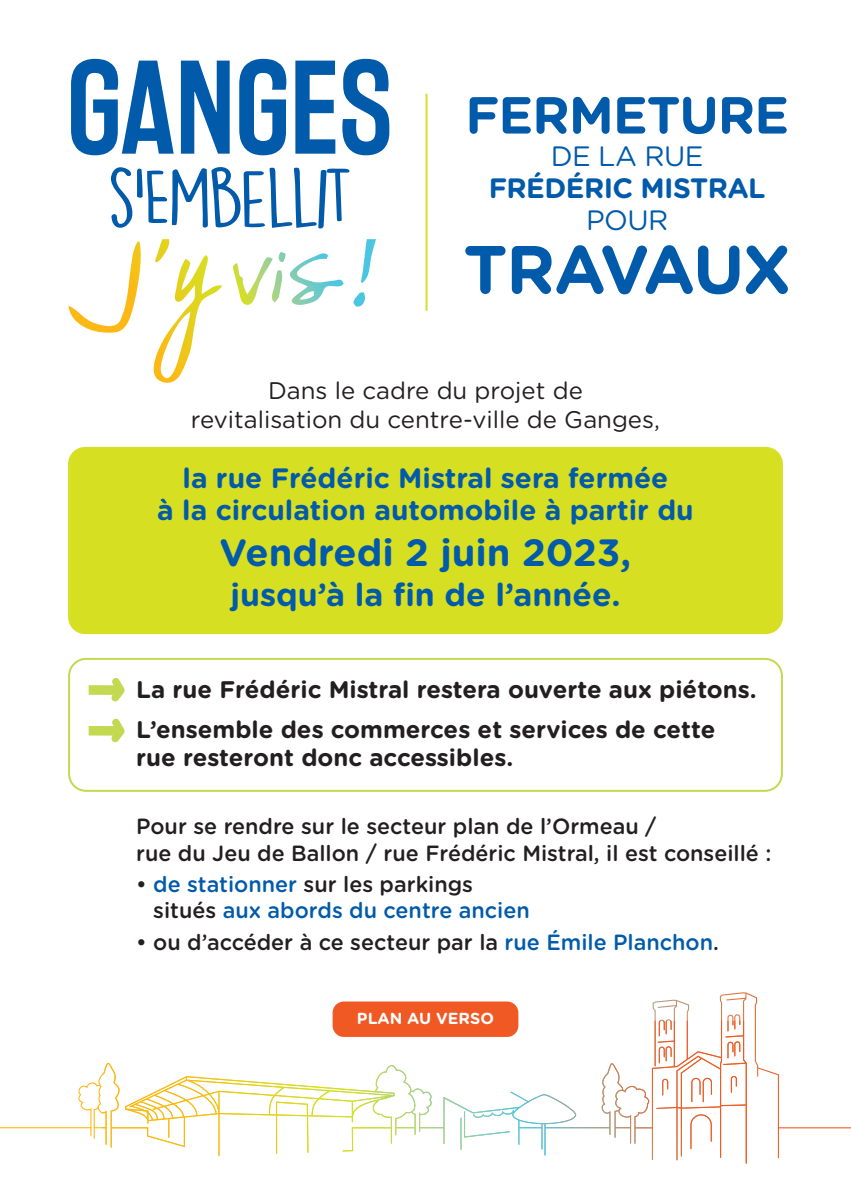
<style>
.page{position:relative;width:851px;height:1191px;background:#fff}
.page>*{position:absolute;margin:0;border:0;box-sizing:border-box;transform-origin:0 0}
.t1{font:700 68px "Gotham Rounded";letter-spacing:-.03em;color:#015aaa}
.t2{font:700 52px "Gotham Rounded";letter-spacing:-.02em;color:#015aaa}
.t3{font:700 38px "Gotham Rounded";color:#015aaa}
.t4{font:700 32px "Gotham Rounded";color:#015aaa}
.t5{font:700 28px/32px "Gotham Rounded";color:#015aaa;text-align:center}
.t6{font:700 28px "Gotham Rounded";letter-spacing:-.02em;color:#015aaa}
.t7{font:28px "Gotham Rounded";letter-spacing:-.02em;color:#015aaa}
.t8{font:700 24px/40px "Gotham Rounded";color:#231f20}
.t9{font:24px/28.8px "Gotham Rounded";color:#231f20;text-align:center}
.t10{font:500 22px/26.4px "Gotham Rounded";color:#231f20}
.t11{font:500 22px/26px "Gotham Rounded";color:#015aaa}
.t12{font:700 16px "Gotham Rounded";color:#fff}
.s1{color:#231f20}
.s2{color:#015aaa}
</style>
<div class="page">
<svg style="left:103px;top:1020px;width:642px;height:125px"></svg>
<div style="left:68px;top:658px;width:714px;height:134px;border:2px solid #c3d950;border-radius:17px"></div>
<div style="left:332px;top:1001px;width:186px;height:36px;background:#f15924;border-radius:11px"></div>
<hr style="left:425px;top:94px;width:2px;height:217px;background:#d5df2e">
<div style="left:68px;top:447px;width:714px;height:187px;background:#d6df21;border-radius:17px"></div>
<svg style="left:89px;top:678px;width:36px;height:23px"></svg>
<svg style="left:89px;top:718px;width:36px;height:24px"></svg>
<svg style="left:111px;top:167px;width:238px;height:62px"></svg>
<svg style="left:71px;top:59px;width:103px;height:96px"></svg>
<svg style="left:181px;top:61px;width:49px;height:93px"></svg>
<svg style="left:239px;top:59px;width:47px;height:96px"></svg>
<svg style="left:295px;top:61px;width:40px;height:93px"></svg>
<svg style="left:342px;top:59px;width:47px;height:96px"></svg>
<svg style="left:68px;top:239px;width:308px;height:143px"></svg>
<h2 class="t2" style="left:465px;top:77px;width:325px">FERMETURE</h2>
<p class="t7" style="left:551px;top:136px;width:154px">DE LA RUE</p>
<p class="t6" style="left:488px;top:167px;width:278px">FRÉDÉRIC MISTRAL</p>
<p class="t7" style="left:586px;top:200px;width:84px">POUR</p>
<h1 class="t1" style="left:463px;top:220px;width:329px">TRAVAUX</h1>
<p class="t9" style="left:191px;top:375px;width:470px">Dans le cadre du projet de revitalisation du centre-ville de Ganges,</p>
<p class="t5" style="left:157px;top:461px;width:538px">la rue Frédéric Mistral sera fermée<br>à la circulation automobile à partir du</p>
<h3 class="t3" style="left:220px;top:525px;width:413px">Vendredi 2 juin 2023,</h3>
<h3 class="t4" style="left:230px;top:571px;width:391px">jusqu’à la fin de l’année.</h3>
<p class="t8" style="left:136px;top:669px;width:622px">La rue Frédéric Mistral restera ouverte aux piétons.<br>L’ensemble des commerces et services de cette</p>
<p class="t8" style="left:136px;top:737px;width:378px">rue resteront donc accessibles.</p>
<p class="t10" style="left:136px;top:812px;width:636px">Pour se rendre sur le secteur plan de l’Ormeau /<br>rue du Jeu de Ballon / rue Frédéric Mistral, il est conseillé :</p>
<p class="t11" style="left:153px;top:870px;width:378px;text-indent:-17px"><span class="s1">•</span> de stationner <span class="s1">sur les parkings situés</span> aux abords du centre ancien</p>
<p class="t10" style="left:136px;top:928px;width:584px">• ou d’accéder à ce secteur par la <span class="s2">rue Émile Planchon</span>.</p>
<p class="t12" style="left:357px;top:1006px;width:138px">PLAN AU VERSO</p>
</div>
